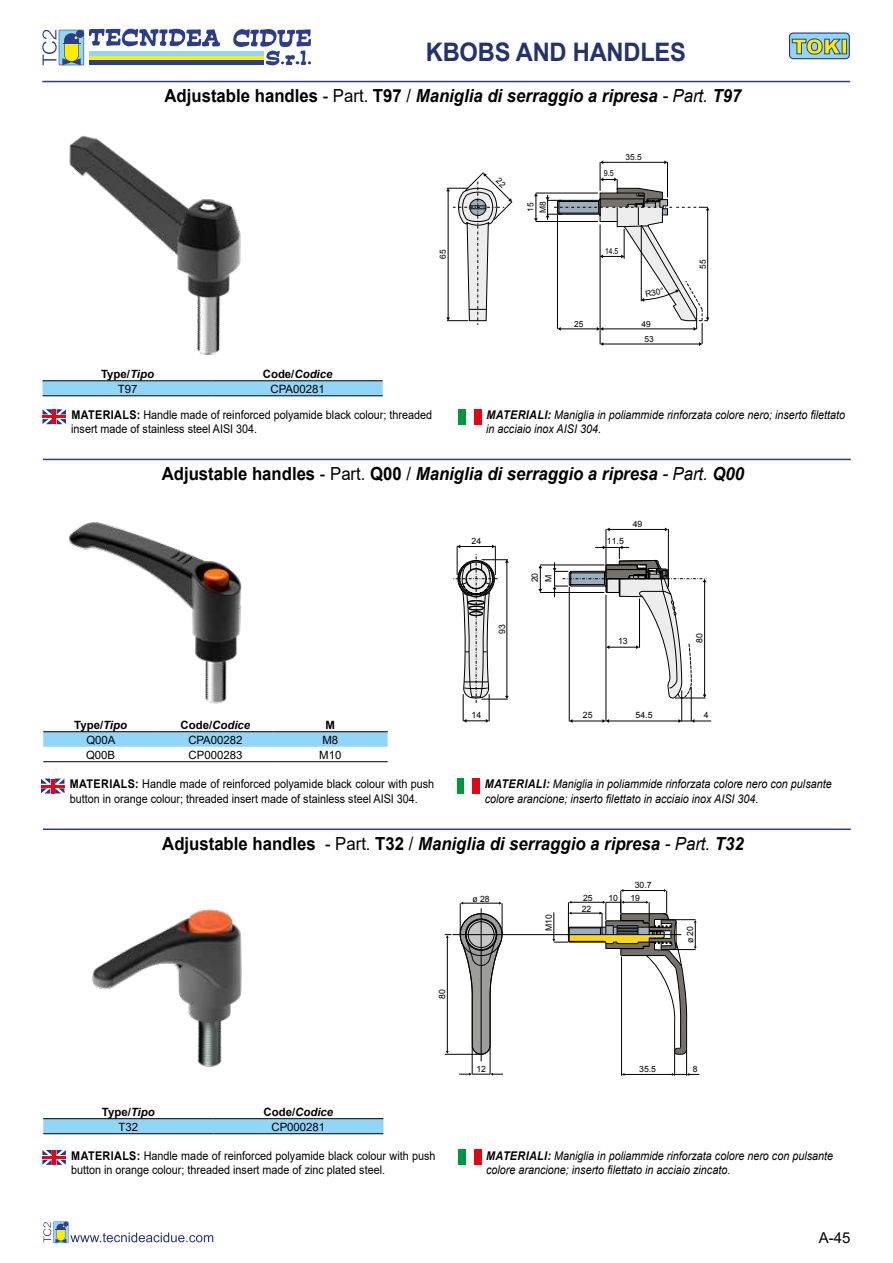
<style>
.page{position:relative;width:893px;height:1263px;background:#fff}
.page>*{position:absolute;margin:0;border:0;box-sizing:border-box;transform-origin:0 0}
.t1{font:700 25.5px "Arial";letter-spacing:-.01em;color:#24326e;scale:.93 1}
.t2{font:italic 700 18px "Arial";color:#000;scale:.93 1}
.t3{font:15px "Arial";color:#000}
.t4{font:12px/14.2px "Arial";color:#000;scale:.9 1}
.t5{font:italic 12px/14.2px "Arial";color:#000;scale:.9 1}
.t6{font:11.4px "Arial";color:#000}
.t7{font:italic 700 11.4px "Arial";color:#000}
.t8{font:700 11.4px "Arial";color:#000}
.t9{font:8.7px/10.9px "Arial";color:#000}
.t10{font:8.4px/14.5px "Arial";color:#000;text-align:center}
.t11{font:8.4px "Arial";color:#000;scale:.8 1}
.t12{font:8.4px "Arial";color:#000;scale:.85 1}
.s1{font-style:normal}
.s2{font-weight:400;font-style:normal}
.s3{font-weight:400}
.s4{font-style:italic}
.s5{font-weight:700}
</style>
<div class="page">
<hr style="left:42px;top:81px;width:808px;height:1px;background:#2a3d8c">
<svg style="left:42px;top:28px;width:179px;height:37px"></svg>
<svg style="left:233px;top:29px;width:78px;height:37px"></svg>
<hr style="left:89px;top:52px;width:174px;height:4px;background:#93d5f6">
<div style="left:89px;top:56px;width:174px;height:5px;background:#ffed00"></div>
<hr style="left:89px;top:61px;width:174px;height:4px;background:#2b3d8b">
<svg style="left:43px;top:1221px;width:170px;height:22px"></svg>
<div style="left:789px;top:33px;width:60px;height:26px;background:#93d5f6;border-radius:4px"></div>
<div style="left:789px;top:32px;width:61px;height:27px;border:1px solid #283583;border-radius:4px"></div>
<svg style="left:791px;top:38px;width:51px;height:17px"></svg>
<svg style="left:842px;top:39px;width:5px;height:15px"></svg>
<hr style="left:43px;top:459px;width:808px;height:1px;background:#2a3d8c">
<hr style="left:43px;top:828px;width:808px;height:2px;background:#2a3d8c">
<hr style="left:452px;top:934px;width:229px;height:1px;background:#000">
<svg style="left:459px;top:902px;width:46px;height:173px"></svg>
<hr style="left:447px;top:937px;width:1px;height:114px;background:#000">
<hr style="left:445px;top:1054px;width:35px;height:1px;background:#000">
<svg style="left:552px;top:889px;width:147px;height:187px"></svg>
<svg style="left:445px;top:934px;width:6px;height:4px"></svg>
<img style="left:92px;top:909px;width:150px;height:158px">
<svg style="left:43px;top:1119px;width:340px;height:14px;background:#91d2f2"></svg>
<hr style="left:43px;top:1118px;width:170px;height:1px;background:#000">
<hr style="left:213px;top:1118px;width:170px;height:1px;background:#000">
<hr style="left:43px;top:1133px;width:170px;height:1px;background:#000">
<hr style="left:213px;top:1133px;width:170px;height:1px;background:#000">
<img style="left:69px;top:135px;width:172px;height:220px">
<hr style="left:536px;top:221px;width:62px;height:1px;background:#000">
<hr style="left:536px;top:193px;width:62px;height:1px;background:#000">
<svg style="left:534px;top:193px;width:4px;height:28px"></svg>
<svg style="left:546px;top:160px;width:163px;height:186px"></svg>
<svg style="left:43px;top:381px;width:340px;height:14px;background:#90d0f1"></svg>
<hr style="left:43px;top:380px;width:170px;height:1px;background:#000">
<hr style="left:213px;top:380px;width:170px;height:1px;background:#000">
<hr style="left:43px;top:395px;width:170px;height:1px;background:#000">
<hr style="left:213px;top:395px;width:170px;height:1px;background:#000">
<svg style="left:43px;top:732px;width:345px;height:15px;background:#92d2f2"></svg>
<hr style="left:43px;top:731px;width:115px;height:1px;background:#000">
<hr style="left:158px;top:731px;width:115px;height:1px;background:#000">
<hr style="left:273px;top:731px;width:115px;height:1px;background:#000">
<hr style="left:43px;top:761px;width:115px;height:1px;background:#000">
<hr style="left:158px;top:761px;width:115px;height:1px;background:#000">
<hr style="left:273px;top:761px;width:115px;height:1px;background:#000">
<img style="left:68px;top:522px;width:174px;height:182px">
<hr style="left:691px;top:687px;width:1px;height:34px;background:#000">
<hr style="left:675px;top:698px;width:30px;height:1px;background:#000">
<hr style="left:609px;top:529px;width:56px;height:1px;background:#000">
<hr style="left:668px;top:529px;width:1px;height:42px;background:#000">
<hr style="left:606px;top:529px;width:1px;height:36px;background:#000">
<hr style="left:540px;top:565px;width:64px;height:1px;background:#000">
<hr style="left:540px;top:592px;width:64px;height:1px;background:#000">
<svg style="left:538px;top:565px;width:4px;height:27px"></svg>
<hr style="left:681px;top:691px;width:1px;height:30px;background:#000">
<hr style="left:572px;top:721px;width:31px;height:1px;background:#000">
<hr style="left:608px;top:721px;width:71px;height:1px;background:#000">
<svg style="left:602px;top:719px;width:7px;height:4px"></svg>
<svg style="left:678px;top:719px;width:33px;height:4px"></svg>
<hr style="left:569px;top:587px;width:1px;height:134px;background:#000">
<hr style="left:606px;top:595px;width:1px;height:126px;background:#000">
<svg style="left:553px;top:546px;width:153px;height:152px"></svg>
<hr style="left:639px;top:599px;width:1px;height:48px;background:#000">
<svg style="left:453px;top:545px;width:56px;height:178px"></svg>
<div style="left:458px;top:409px;width:8px;height:15px;background:#009641"></div>
<div style="left:474px;top:409px;width:8px;height:15px;background:#e30613"></div>
<svg style="left:43px;top:409px;width:23px;height:15px"></svg>
<div style="left:457px;top:778px;width:7px;height:15px;background:#009641"></div>
<div style="left:472px;top:778px;width:8px;height:15px;background:#e30613"></div>
<hr style="left:41px;top:785px;width:24px;height:2px;background:#e30613">
<svg style="left:41px;top:778px;width:23px;height:15px"></svg>
<div style="left:458px;top:1150px;width:8px;height:15px;background:#009641"></div>
<div style="left:474px;top:1150px;width:8px;height:15px;background:#e30613"></div>
<svg style="left:42px;top:1150px;width:24px;height:15px"></svg>
<svg style="left:446px;top:172px;width:66px;height:153px"></svg>
<h1 class="t1" style="left:426px;top:35px;width:281px">KBOBS AND HANDLES</h1>
<h2 class="t2" style="left:165px;top:84px;width:622px"><span class="s1">Adjustable handles</span> <span class="s2">- Part.</span> <span class="s1">T97</span> <span class="s2">/</span> Maniglia di serraggio a ripresa <span class="s3">- Part.</span> T97</h2>
<p class="t10" style="left:436px;top:259px;width:11px;rotate:-90deg">65</p>
<p class="t8" style="left:101px;top:366px;width:54px">Type/<span class="s4">Tipo</span></p>
<p class="t7" style="left:263px;top:366px;width:71px"><span class="s1">Code/</span>Codice</p>
<p class="t6" style="left:118px;top:381px;width:21px">T97</p>
<p class="t6" style="left:270px;top:381px;width:56px">CPA00281</p>
<p class="t4" style="left:71px;top:408px;width:403px"><span class="s5">MATERIALS:</span> Handle made of reinforced polyamide black colour; threaded insert made of stainless steel AISI 304.</p>
<p class="t10" style="left:525px;top:213px;width:13px;line-height:12.1px;text-align:left;rotate:-90deg">15<br>M8</p>
<p class="t12" style="left:604px;top:168px;width:13px">9.5</p>
<p class="t10" style="left:626px;top:150px;width:18px">35.5</p>
<p class="t11" style="left:605px;top:245px;width:18px">14.5</p>
<p class="t10" style="left:574px;top:316px;width:11px">25</p>
<p class="t10" style="left:644px;top:287px;width:20px;rotate:-12deg">R30°</p>
<p class="t10" style="left:642px;top:317px;width:14px">49<br>53</p>
<p class="t10" style="left:696px;top:269px;width:11px;rotate:-90deg">55</p>
<p class="t5" style="left:486px;top:408px;width:401px"><span class="s5">MATERIALI:</span> Maniglia in poliammide rinforzata colore nero; inserto filettato in acciaio inox AISI 304.</p>
<h2 class="t2" style="left:162px;top:462px;width:628px"><span class="s1">Adjustable handles</span> <span class="s2">- Part.</span> <span class="s1">Q00</span> <span class="s2">/</span> Maniglia di serraggio a ripresa <span class="s3">- Part.</span> Q00</h2>
<p class="t8" style="left:74px;top:717px;width:54px">Type/<span class="s4">Tipo</span></p>
<p class="t7" style="left:181px;top:717px;width:71px"><span class="s1">Code/</span>Codice</p>
<p class="t8" style="left:326px;top:717px;width:11px">M</p>
<p class="t6" style="left:86px;top:732px;width:31px">Q00A</p>
<p class="t6" style="left:188px;top:732px;width:56px">CPA00282</p>
<p class="t6" style="left:322px;top:732px;width:17px">M8</p>
<p class="t6" style="left:86px;top:747px;width:31px">Q00B</p>
<p class="t6" style="left:189px;top:747px;width:55px">CP000283</p>
<p class="t6" style="left:319px;top:747px;width:24px">M10</p>
<p class="t4" style="left:70px;top:777px;width:406px"><span class="s5">MATERIALS:</span> Handle made of reinforced polyamide black colour with push button in orange colour; threaded insert made of stainless steel AISI 304.</p>
<p class="t9" style="left:471px;top:535px;width:11px">24</p>
<p class="t9" style="left:497px;top:634px;width:11px;rotate:-90deg">93</p>
<p class="t9" style="left:528px;top:582px;width:11px;line-height:13.5px;rotate:-90deg">20<br>M</p>
<p class="t9" style="left:471px;top:709px;width:11px">14</p>
<p class="t9" style="left:607px;top:536px;width:18px">11.5</p>
<p class="t9" style="left:633px;top:518px;width:11px">49</p>
<p class="t9" style="left:618px;top:636px;width:11px">13</p>
<p class="t9" style="left:583px;top:710px;width:11px">25</p>
<p class="t9" style="left:636px;top:710px;width:18px">54.5</p>
<p class="t9" style="left:694px;top:643px;width:11px;rotate:-90deg">80</p>
<p class="t9" style="left:704px;top:709px;width:6px">4</p>
<p class="t5" style="left:485px;top:777px;width:387px"><span class="s5">MATERIALI:</span> Maniglia in poliammide rinforzata colore nero con pulsante colore arancione; inserto filettato in acciaio inox AISI 304.</p>
<h2 class="t2" style="left:162px;top:832px;width:627px"><span class="s1">Adjustable handles</span> <span class="s2">- Part.</span> <span class="s1">T32</span> <span class="s2">/</span> Maniglia di serraggio a ripresa <span class="s3">- Part.</span> T32</h2>
<p class="t8" style="left:102px;top:1104px;width:54px">Type/<span class="s4">Tipo</span></p>
<p class="t7" style="left:264px;top:1104px;width:71px"><span class="s1">Code/</span>Codice</p>
<p class="t6" style="left:118px;top:1119px;width:21px">T32</p>
<p class="t6" style="left:271px;top:1119px;width:55px">CP000281</p>
<p class="t9" style="left:437px;top:999px;width:11px;rotate:-90deg">80</p>
<p class="t4" style="left:71px;top:1148px;width:406px"><span class="s5">MATERIALS:</span> Handle made of reinforced polyamide black colour with push button in orange colour; threaded insert made of zinc plated steel.</p>
<p class="t9" style="left:472px;top:893px;width:19px">ø 28</p>
<p class="t9" style="left:543px;top:931px;width:18px;rotate:-90deg">M10</p>
<p class="t9" style="left:635px;top:880px;width:18px">30.7</p>
<p class="t9" style="left:582px;top:892px;width:13px">25<br>22</p>
<p class="t9" style="left:608px;top:892px;width:11px">10</p>
<p class="t9" style="left:630px;top:892px;width:11px">19</p>
<p class="t9" style="left:685px;top:943px;width:19px;rotate:-90deg">ø 20</p>
<p class="t9" style="left:476px;top:1064px;width:11px">12</p>
<p class="t9" style="left:639px;top:1064px;width:18px">35.5</p>
<p class="t9" style="left:693px;top:1064px;width:6px">8</p>
<p class="t5" style="left:486px;top:1148px;width:387px"><span class="s5">MATERIALI:</span> Maniglia in poliammide rinforzata colore nero con pulsante colore arancione; inserto filettato in acciaio zincato.</p>
<p class="t3" style="left:819px;top:1227px;width:33px">A-45</p>
</div>
